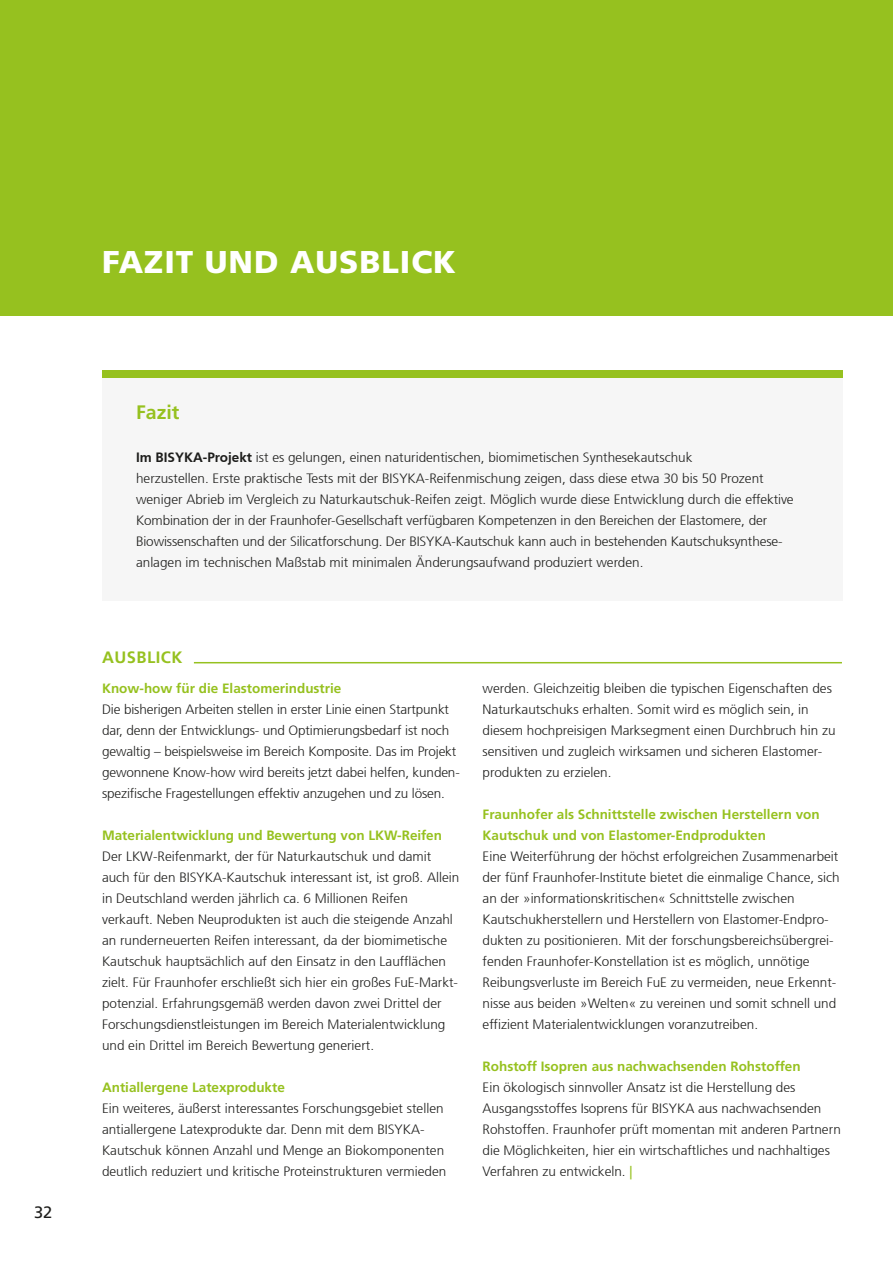
<style>
.page{position:relative;width:893px;height:1263px;background:#fff}
.page>*{position:absolute;margin:0;border:0;box-sizing:border-box;transform-origin:0 0}
.t1{font:900 31.5px "Frutiger LT Com";letter-spacing:.03em;color:#fff}
.t2{font:700 19.5px "Frutiger LT Com";color:#96c11f}
.t3{font:700 16.5px "Frutiger LT Com";letter-spacing:.03em;color:#96c11f}
.t4{font:16.5px "Frutiger LT Com";color:#1d1d1b}
.t5{font:300 13.5px/21px "Frutiger";color:#1d1d1b}
.t6{font:700 13.5px/21px "Frutiger LT Com";color:#96c11f}
.s1{font-family:"Frutiger 65";font-weight:700}
.s2{font-family:"Frutiger LT Com";font-weight:400;color:#96c11f}
</style>
<div class="page">
<div style="left:0;top:0;width:893px;height:315px;background:#96c11f"></div>
<div style="left:102px;top:371px;width:741px;height:230px;background:#f6f6f6"></div>
<hr style="left:194px;top:662px;width:648px;height:1px;background:#96c11f">
<div style="left:102px;top:371px;width:741px;height:7px;background:#96c11f"></div>
<h1 class="t1" style="left:102px;top:243px;width:355px">FAZIT UND AUSBLICK</h1>
<p class="t4" style="left:34px;top:1203px;width:20px">32</p>
<h2 class="t2" style="left:136px;top:401px;width:45px">Fazit</h2>
<p class="t5" style="left:136px;top:447px;width:659px"><span class="s1">Im BISYKA-Projekt</span> ist es gelungen, einen naturidentischen, biomimetischen Synthesekautschuk<br>herzustellen. Erste praktische Tests mit der BISYKA-Reifenmischung zeigen, dass diese etwa 30 bis 50 Prozent weniger Abrieb im Vergleich zu Naturkautschuk-Reifen zeigt. Möglich wurde diese Entwicklung durch die effektive Kombination der in der Fraunhofer-Gesellschaft verfügbaren Kompetenzen in den Bereichen der Elastomere, der Biowissenschaften und der Silicatforschung. Der BISYKA-Kautschuk kann auch in bestehenden Kautschuksynthese&shy;anlagen im technischen Maßstab mit minimalen Änderungsaufwand produziert werden.</p>
<p class="t3" style="left:102px;top:648px;width:82px">AUSBLICK</p>
<p class="t6" style="left:102px;top:678px;width:241px">Know-how für die Elastomerindustrie</p>
<p class="t5" style="left:102px;top:699px;width:359px">Die bisherigen Arbeiten stellen in erster Linie einen Startpunkt dar, denn der Entwicklungs- und Optimierungsbedarf ist noch gewaltig – beispielsweise im Bereich Komposite. Das im Projekt gewonnene Know-how wird bereits jetzt dabei helfen, kunden&shy;spezifische Fragestellungen effektiv anzugehen und zu lösen.</p>
<p class="t6" style="left:102px;top:825px;width:341px">Materialentwicklung und Bewertung von LKW-Reifen</p>
<p class="t5" style="left:102px;top:846px;width:359px">Der LKW-Reifenmarkt, der für Naturkautschuk und damit auch für den BISYKA-Kautschuk interessant ist, ist groß. Allein in Deutschland werden jährlich ca. 6 Millionen Reifen verkauft. Neben Neuprodukten ist auch die steigende Anzahl an runderneuerten Reifen interessant, da der biomimetische Kautschuk hauptsächlich auf den Einsatz in den Laufflächen zielt. Für Fraunhofer erschließt sich hier ein großes FuE-Markt&shy;potenzial. Erfahrungsgemäß werden davon zwei Drittel der Forschungsdienstleistungen im Bereich Materialentwicklung und ein Drittel im Bereich Bewertung generiert.</p>
<p class="t6" style="left:102px;top:1077px;width:184px">Antiallergene Latexprodukte</p>
<p class="t5" style="left:102px;top:1098px;width:346px">Ein weiteres, äußerst interessantes Forschungsgebiet stellen antiallergene Latexprodukte dar. Denn mit dem BISYKA-Kautschuk können Anzahl und Menge an Biokomponenten deutlich reduziert und kritische Proteinstrukturen vermieden</p>
<p class="t5" style="left:483px;top:678px;width:354px">werden. Gleichzeitig bleiben die typischen Eigenschaften des Naturkautschuks erhalten. Somit wird es möglich sein, in diesem hochpreisigen Marksegment einen Durchbruch hin zu sensitiven und zugleich wirksamen und sicheren Elastomer&shy;produkten zu erzielen.</p>
<p class="t6" style="left:483px;top:804px;width:339px">Fraunhofer als Schnittstelle zwischen Herstellern von<br>Kautschuk und von Elastomer-Endprodukten</p>
<p class="t5" style="left:483px;top:846px;width:359px">Eine Weiterführung der höchst erfolgreichen Zusammenarbeit der fünf Fraunhofer-Institute bietet die einmalige Chance, sich an der »informationskritischen« Schnittstelle zwischen Kautschukherstellern und Herstellern von Elastomer-Endpro&shy;dukten zu positionieren. Mit der forschungsbereichsübergrei&shy;fenden Fraunhofer-Konstellation ist es möglich, unnötige Reibungsverluste im Bereich FuE zu vermeiden, neue Erkennt&shy;nisse aus beiden »Welten« zu vereinen und somit schnell und effizient Materialentwicklungen voranzutreiben.</p>
<p class="t6" style="left:483px;top:1056px;width:320px">Rohstoff Isopren aus nachwachsenden Rohstoffen</p>
<p class="t5" style="left:483px;top:1077px;width:360px">Ein ökologisch sinnvoller Ansatz ist die Herstellung des Ausgangsstoffes Isoprens für BISYKA aus nachwachsenden Rohstoffen. Fraunhofer prüft momentan mit anderen Partnern die Möglichkeiten, hier ein wirtschaftliches und nachhaltiges Verfahren zu entwickeln. <span class="s2">|</span></p>
</div>
